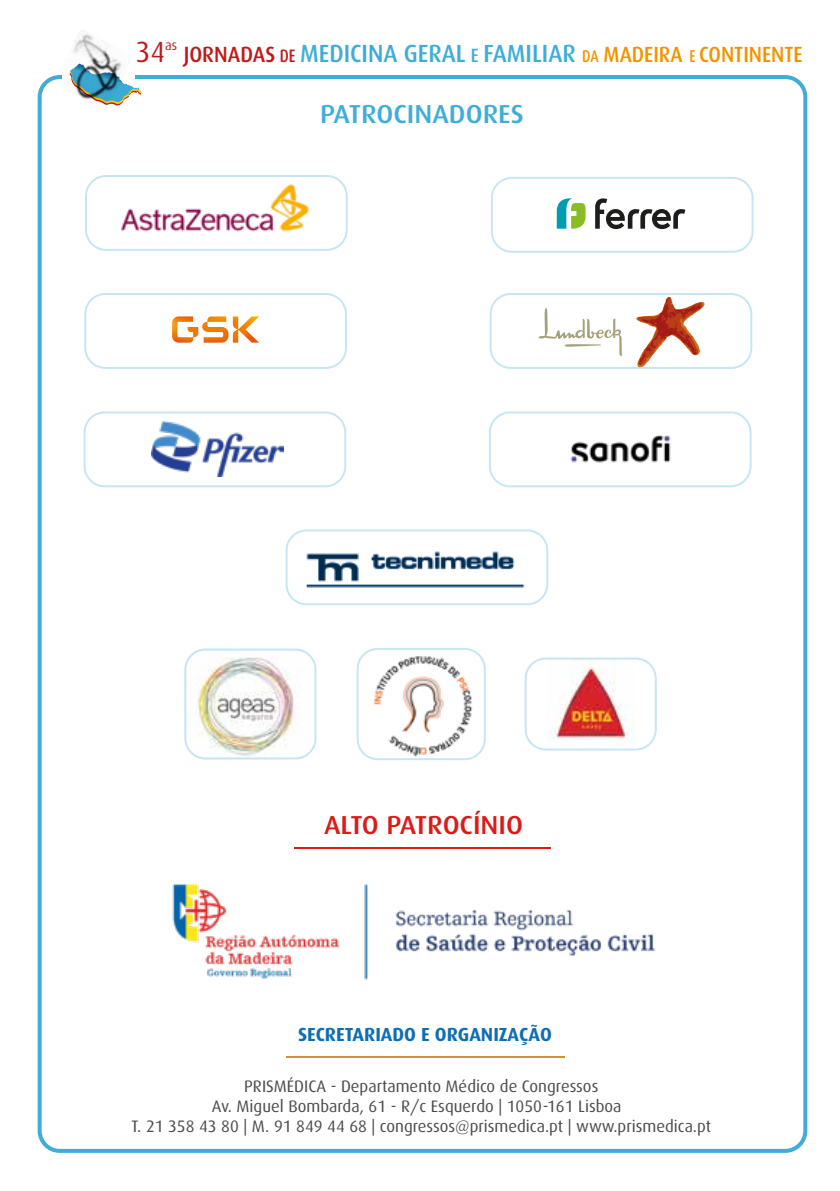
<style>
.page{position:relative;width:840px;height:1191px;background:#fff}
.page>*{position:absolute;margin:0;border:0;box-sizing:border-box;transform-origin:0 0}
.t1{font:29.2px "Dax";color:#bf1a1a;scale:.95 1}
.t2{font:500 26px "Dax";color:#40add8;scale:1.06 1}
.t3{font:500 26px "Dax";color:#dc1b18;scale:1.06 1}
.t4{font:500 24.8px "Dax";color:#40add8;scale:.95 1}
.t5{font:700 18.8px "Dax";color:#0d6eb6}
.t6{font:16.6px/20px "Dax";color:#4a4a49;text-align:center}
.s1{font-size:22px;color:#bf1a1a}
.s2{font-size:18px;color:#bf1a1a}
.s3{color:#36a9e1}
.s4{font-size:19.2px}
.s5{font-size:17px;color:#f39200}
.s6{font-size:22px;color:#f39200}
</style>
<div class="page">
<hr style="left:285px;top:1056px;width:279px;height:1px;background:#c9972e">
<div style="left:285px;top:529px;width:263px;height:76px;border:2px solid #40add8;border-radius:20px"></div>
<img style="left:172px;top:883px;width:484px;height:97px">
<img style="left:121px;top:183px;width:188px;height:49px">
<img style="left:356px;top:648px;width:130px;height:113px">
<img style="left:547px;top:660px;width:86px;height:82px">
<div style="left:524px;top:657px;width:132px;height:93px;border:2px solid #40add8;border-radius:20px"></div>
<img style="left:187px;top:651px;width:118px;height:109px">
<div style="left:184px;top:648px;width:132px;height:111px;border:2px solid #40add8;border-radius:20px"></div>
<svg style="left:595px;top:198px;width:90px;height:31px"></svg>
<svg style="left:556px;top:198px;width:29px;height:31px"></svg>
<svg style="left:172px;top:316px;width:87px;height:27px"></svg>
<svg style="left:538px;top:308px;width:84px;height:48px"></svg>
<svg style="left:636px;top:297px;width:68px;height:69px"></svg>
<img style="left:151px;top:422px;width:132px;height:54px">
<img style="left:570px;top:435px;width:101px;height:28px">
<img style="left:306px;top:551px;width:219px;height:37px">
<div style="left:85px;top:175px;width:262px;height:76px;border:2px solid #40add8;border-radius:20px"></div>
<div style="left:490px;top:177px;width:263px;height:76px;border:2px solid #40add8;border-radius:20px"></div>
<div style="left:84px;top:293px;width:263px;height:76px;border:2px solid #40add8;border-radius:20px"></div>
<div style="left:489px;top:293px;width:262px;height:76px;border:2px solid #40add8;border-radius:20px"></div>
<div style="left:83px;top:411px;width:263px;height:76px;border:2px solid #40add8;border-radius:20px"></div>
<div style="left:488px;top:411px;width:263px;height:76px;border:2px solid #40add8;border-radius:20px"></div>
<hr style="left:294px;top:847px;width:257px;height:2px;background:#dc1b18">
<svg style="left:40px;top:1141px;width:12px;height:11px"></svg>
<div style="left:38px;top:75px;width:768px;height:1077px;border:4px solid #40add8;border-radius:20px"></div>
<svg style="left:134px;top:75px;width:14px;height:20px"></svg>
<img style="left:52px;top:33px;width:82px;height:73px">
<h1 class="t1" style="left:136px;top:36px;width:45px">34<sup>as</sup></h1>
<h3 class="t4" style="left:183px;top:40px;width:652px"><span class="s1">JORNADAS</span> <span class="s2">DE</span> MEDIC<span class="s3">IN</span>A GERAL <span class="s4">E</span> FAMILIAR <span class="s5">DA</span> <span class="s6">MADEIRA</span> <span class="s5">E</span> <span class="s6">CONTINENTE</span></h3>
<h2 class="t2" style="left:320px;top:99px;width:193px">PATROCINADORES</h2>
<h2 class="t3" style="left:324px;top:811px;width:189px">ALTO PATROCÍNIO</h2>
<p class="t5" style="left:298px;top:1024px;width:255px">SECRETARIADO E ORGANIZAÇÃO</p>
<p class="t6" style="left:131px;top:1076px;width:581px">PRISMÉDICA - Departamento Médico de Congressos<br>Av. Miguel Bombarda, 61 - R/c Esquerdo | 1050-161 Lisboa<br>T. 21 358 43 80 | M. 91 849 44 68 | congressos@prismedica.pt | www.prismedica.pt</p>
</div>
